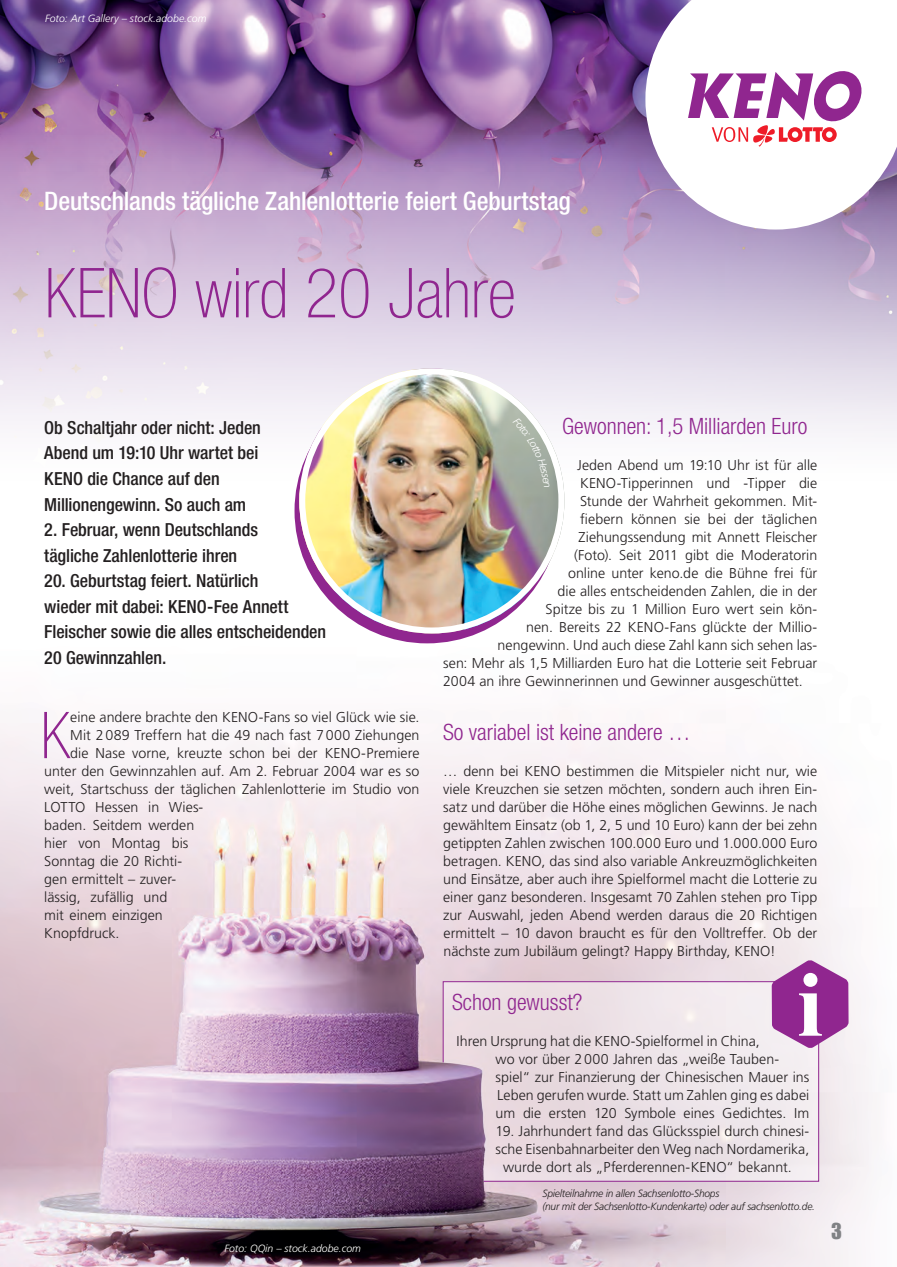
<style>
.page{position:relative;width:897px;height:1267px;background:#fff}
.page>*{position:absolute;margin:0;border:0;box-sizing:border-box;transform-origin:0 0}
.Headline_46pt__Standard{font:100 condensed 69px "Helvetica Neue LT Std";color:#90268f}
.Fließtext__Initial{font:100 condensed 64.65px "Helvetica Neue LT Std";color:#90268f}
.Dachzeile__Standard{font:500 condensed 25.5px "Helvetica Neue LT Std";letter-spacing:-.005em;color:#fff}
.Zwischenüberschrift{font:300 condensed 22.5px "Helvetica Neue LT Std";color:#90268f}
.Seitenzahl_ungerade{font:22.5px "Impact LT Std";color:#808285}
.Anlauf{font:500 condensed 18px/25.5px "Helvetica Neue LT Std";letter-spacing:-.005em;color:#231f20}
.Fließtext{font:300 14.25px/18px "Frutiger LT Std";color:#231f20;text-align:justify}
.Fließtext__Initial-2{font:300 14.25px "Frutiger LT Std";color:#231f20}
.Fotonachweis{font:italic 300 10.5px/12.6px "Frutiger LT Std";letter-spacing:-.02em;color:#231f20}
.Fotonachweis-2{font:italic 300 10.5px "Frutiger LT Std";color:#fff}
</style>
<div class="page">
<img style="left:559px;top:484px;width:314px;height:782px">
<img style="left:0;top:0;width:896px;height:484px">
<div style="left:443px;top:981px;width:375px;height:200px;background:#ede4e9"></div>
<img style="left:0;top:354px;width:559px;height:912px">
<svg style="left:771px;top:960px;width:77px;height:88px"></svg>
<svg style="left:645px;top:0;width:251px;height:229px"></svg>
<svg style="left:688px;top:71px;width:173px;height:76px"></svg>
<div style="left:846px;top:0;width:50px;height:58px;background:#fff"></div>
<svg style="left:512px;top:417px;width:37px;height:70px"></svg>
<p class="Fotonachweis-2" style="left:45px;top:13px;width:163px">Foto: Art Gallery – stock.adobe.com</p>
<p class="Dachzeile__Standard" style="left:44px;top:185px;width:528px">Deutschlands tägliche Zahlenlotterie feiert Geburtstag</p>
<p class="Headline_46pt__Standard" style="left:44px;top:254px;width:473px">KENO wird 20 Jahre</p>
<p class="Anlauf" style="left:44px;top:414px;width:218px">Ob Schaltjahr oder nicht: Jeden<br>Abend um 19:10 Uhr wartet bei<br>KENO die Chance auf den<br>Millionengewinn. So auch am</p>
<p class="Anlauf" style="left:44px;top:516px;width:215px">2. Februar, wenn Deutschlands tägliche Zahlenlotterie ihren</p>
<p class="Anlauf" style="left:44px;top:567px;width:283px">20. Geburtstag feiert. Natürlich<br>wieder mit dabei: KENO-Fee Annett<br>Fleischer sowie die alles entscheidenden<br>20 Gewinnzahlen.</p>
<p class="Fließtext__Initial" style="left:40px;top:699px;width:31px">K</p>
<p class="Fließtext__Initial-2" style="left:70px;top:709px;width:351px">eine andere brachte den KENO-Fans so viel Glück wie sie.</p>
<p class="Fließtext__Initial-2" style="left:70px;top:727px;width:350px">Mit 2089 Treffern hat die 49 nach fast 7000 Ziehungen</p>
<p class="Fließtext__Initial-2" style="left:70px;top:745px;width:351px">die Nase vorne, kreuzte schon bei der KENO-Premiere</p>
<p class="Fließtext__Initial-2" style="left:44px;top:763px;width:377px">unter den Gewinnzahlen auf. Am 2. Februar 2004 war es so</p>
<p class="Fließtext__Initial-2" style="left:44px;top:781px;width:377px">weit, Startschuss der täglichen Zahlenlotterie im Studio von</p>
<p class="Fließtext__Initial-2" style="left:44px;top:799px;width:161px">LOTTO Hessen in Wies-</p>
<p class="Fließtext__Initial-2" style="left:44px;top:817px;width:152px">baden. Seitdem werden</p>
<p class="Fließtext__Initial-2" style="left:44px;top:835px;width:146px">hier von Montag bis</p>
<p class="Fließtext__Initial-2" style="left:44px;top:853px;width:139px">Sonntag die 20 Richti-</p>
<p class="Fließtext__Initial-2" style="left:44px;top:871px;width:133px">gen ermittelt – zuver-</p>
<p class="Fließtext__Initial-2" style="left:44px;top:889px;width:124px">lässig, zufällig und</p>
<p class="Fließtext__Initial-2" style="left:44px;top:907px;width:120px">mit einem einzigen</p>
<p class="Fließtext__Initial-2" style="left:44px;top:925px;width:77px">Knopfdruck.</p>
<p class="Fotonachweis-2" style="left:224px;top:1242px;width:138px">Foto: QQin – stock.adobe.com</p>
<p class="Zwischenüberschrift" style="left:562px;top:413px;width:247px">Gewonnen: 1,5 Milliarden Euro</p>
<p class="Fließtext" style="left:577px;top:456px;width:242px">Jeden Abend um 19:10 Uhr ist für alle</p>
<p class="Fließtext" style="left:580px;top:474px;width:239px">KENO-Tipperinnen und -Tipper die</p>
<p class="Fließtext" style="left:580px;top:492px;width:239px">Stunde der Wahrheit gekommen. Mit-</p>
<p class="Fließtext" style="left:580px;top:510px;width:239px">fiebern können sie bei der täglichen</p>
<p class="Fließtext" style="left:578px;top:528px;width:240px">Ziehungssendung mit Annett Fleischer</p>
<p class="Fließtext" style="left:574px;top:546px;width:244px">(Foto). Seit 2011 gibt die Moderatorin</p>
<p class="Fließtext" style="left:568px;top:564px;width:251px">online unter keno.de die Bühne frei für</p>
<p class="Fließtext" style="left:557px;top:582px;width:261px">die alles entscheidenden Zahlen, die in der</p>
<p class="Fließtext" style="left:545px;top:600px;width:273px">Spitze bis zu 1 Million Euro wert sein kön-</p>
<p class="Fließtext" style="left:526px;top:618px;width:292px">nen. Bereits 22 KENO-Fans glückte der Millio-</p>
<p class="Fließtext" style="left:497px;top:636px;width:321px">nengewinn. Und auch diese Zahl kann sich sehen las-</p>
<p class="Fließtext" style="left:443px;top:654px;width:375px">sen: Mehr als 1,5 Milliarden Euro hat die Lotterie seit Februar</p>
<p class="Fließtext" style="left:443px;top:672px;width:361px">2004 an ihre Gewinnerinnen und Gewinner ausgeschüttet.</p>
<p class="Zwischenüberschrift" style="left:443px;top:719px;width:249px">So variabel ist keine andere …</p>
<p class="Fließtext" style="left:443px;top:762px;width:375px">… denn bei KENO bestimmen die Mitspieler nicht nur, wie viele Kreuzchen sie setzen möchten, sondern auch ihren Ein&shy;satz und darüber die Höhe eines möglichen Gewinns. Je nach gewähltem Einsatz (ob 1, 2, 5 und 10 Euro) kann der bei zehn getippten Zahlen zwischen 100.000 Euro und 1.000.000 Euro betragen. KENO, das sind also variable Ankreuzmöglichkeiten und Einsätze, aber auch ihre Spielformel macht die Lotterie zu einer ganz besonderen. Insgesamt 70 Zahlen stehen pro Tipp zur Auswahl, jeden Abend werden daraus die 20 Richtigen ermittelt – 10 davon braucht es für den Volltreffer. Ob der nächste zum Jubiläum gelingt? Happy Birthday, KENO!</p>
<p class="Zwischenüberschrift" style="left:452px;top:989px;width:132px">Schon gewusst?</p>
<p class="Fließtext" style="left:495px;top:1032px;width:315px;text-align:left;text-indent:-39px">Ihren Ursprung hat die KENO-Spielformel in China,<br>wo vor über 2000 Jahren das „weiße Tauben&shy;spiel“ zur Finanzierung der Chinesischen Mauer ins Leben gerufen wurde. Statt um Zahlen ging es dabei um die ersten 120 Symbole eines Gedichtes. Im</p>
<p class="Fließtext" style="left:495px;top:1122px;width:315px">19. Jahrhundert fand das Glücksspiel durch chinesi-</p>
<p class="Fließtext" style="left:495px;top:1140px;width:315px">sche Eisenbahnarbeiter den Weg nach Nordamerika,</p>
<p class="Fließtext" style="left:503px;top:1158px;width:290px">wurde dort als „Pferderennen-KENO“ bekannt.</p>
<p class="Fotonachweis" style="left:542px;top:1187px;width:274px">Spielteilnahme in allen Sachsenlotto-Shops<br>(nur mit der Sachsenlotto-Kundenkarte) oder auf sachsenlotto.de.</p>
<p class="Seitenzahl_ungerade" style="left:831px;top:1218px;width:12px">3</p>
</div>
